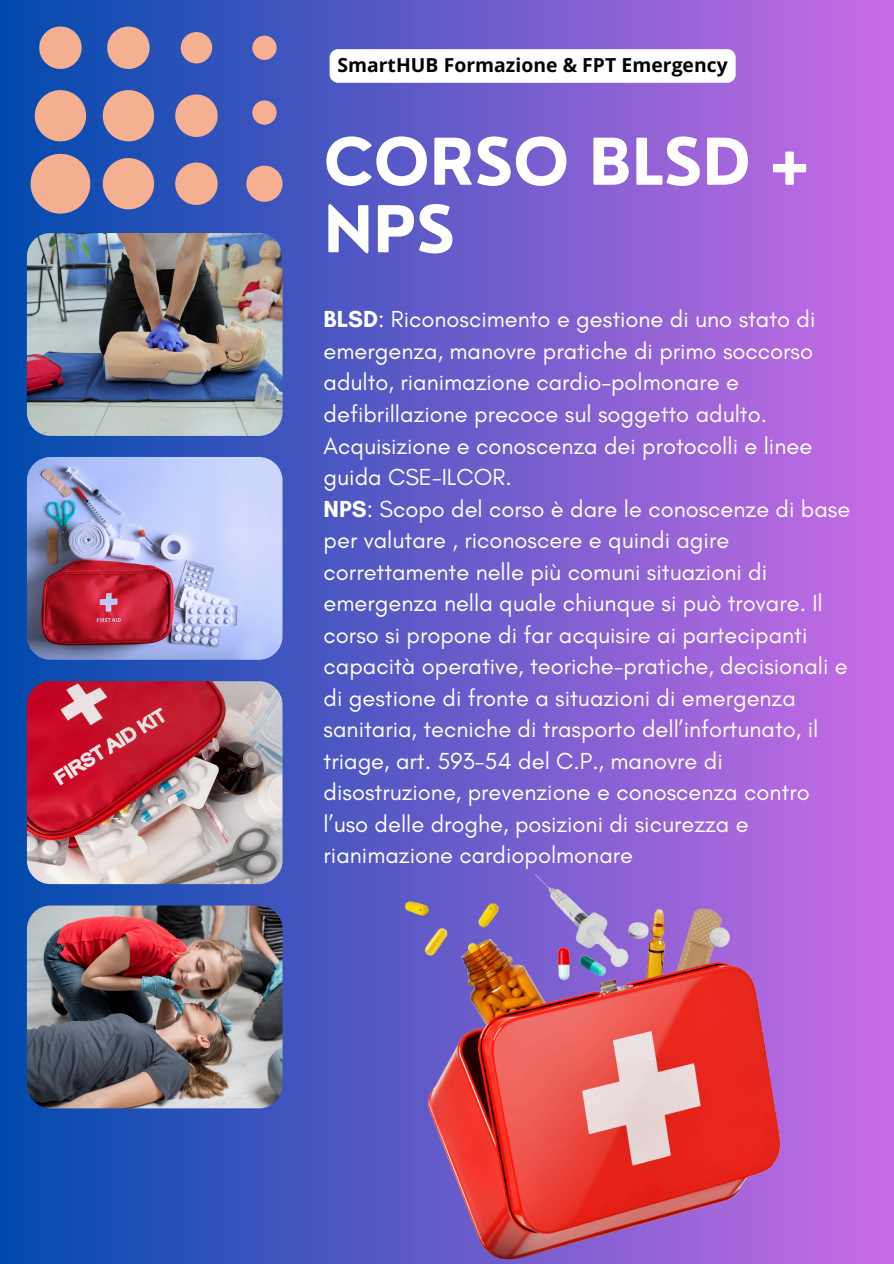
<style>
.page{position:relative;width:894px;height:1264px;background:#fff}
.page>*{position:absolute;margin:0;border:0;box-sizing:border-box;transform-origin:0 0}
.t1{font:700 62.7px/67.5px "Nourd";color:#fff}
.t2{font:23.7px/31.5px "Glacial Indifference";color:#fff}
.t3{font:700 19.35px "Open Sans";letter-spacing:.005em;color:#000}
.s1{font-weight:700}
</style>
<div class="page">
<div style="left:0;top:0;width:893px;height:1263px;background:linear-gradient(to right,#004aad,#c96ce6)"></div>
<img style="left:27px;top:457px;width:255px;height:203px;border-radius:24px">
<img style="left:27px;top:233px;width:255px;height:203px;border-radius:24px">
<img style="left:27px;top:681px;width:255px;height:203px;border-radius:24px">
<svg style="left:39px;top:27px;width:43px;height:42px;background:#c19997"></svg>
<svg style="left:107px;top:27px;width:43px;height:42px;background:#c59998"></svg>
<svg style="left:18px;top:79px;width:141px;height:147px;background:#7477a3"></svg>
<svg style="left:175px;top:162px;width:42px;height:43px;background:#c89a99"></svg>
<svg style="left:175px;top:94px;width:42px;height:43px;background:#c89a99"></svg>
<div style="left:181px;top:32px;width:31px;height:31px;background:#f5af91;border-radius:50%"></div>
<svg style="left:246px;top:166px;width:36px;height:36px"></svg>
<div style="left:252px;top:100px;width:24px;height:25px;background:#f6af91;border-radius:50%"></div>
<div style="left:252px;top:36px;width:24px;height:24px;background:#f6af91;border-radius:50%"></div>
<img style="left:27px;top:905px;width:255px;height:203px;border-radius:24px">
<img style="left:323px;top:782px;width:544px;height:481px">
<svg style="left:329px;top:49px;width:406px;height:34px"></svg>
<h1 class="t3" style="left:337px;top:51px;width:392px">SmartHUB Formazione &amp; FPT Emergency</h1>
<p class="t1" style="left:323px;top:127px;width:486px">CORSO BLSD +<br>NPS</p>
<p class="t2" style="left:323px;top:303px;width:528px"><span class="s1">BLSD</span>: Riconoscimento e gestione di uno stato di emergenza, manovre pratiche di primo soccorso adulto, rianimazione cardio-polmonare e defibrillazione precoce sul soggetto adulto.<br>Acquisizione e conoscenza dei protocolli e linee guida CSE-ILCOR.<br><span class="s1">NPS</span>: Scopo del corso è dare le conoscenze di base per valutare , riconoscere e quindi agire correttamente nelle più comuni situazioni di emergenza nella quale chiunque si può trovare. Il corso si propone di far acquisire ai partecipanti capacità operative, teoriche-pratiche, decisionali e di gestione di fronte a situazioni di emergenza sanitaria, tecniche di trasporto dell’infortunato, il triage, art. 593-54 del C.P., manovre di disostruzione, prevenzione e conoscenza contro l’uso delle droghe, posizioni di sicurezza e rianimazione cardiopolmonare</p>
</div>
